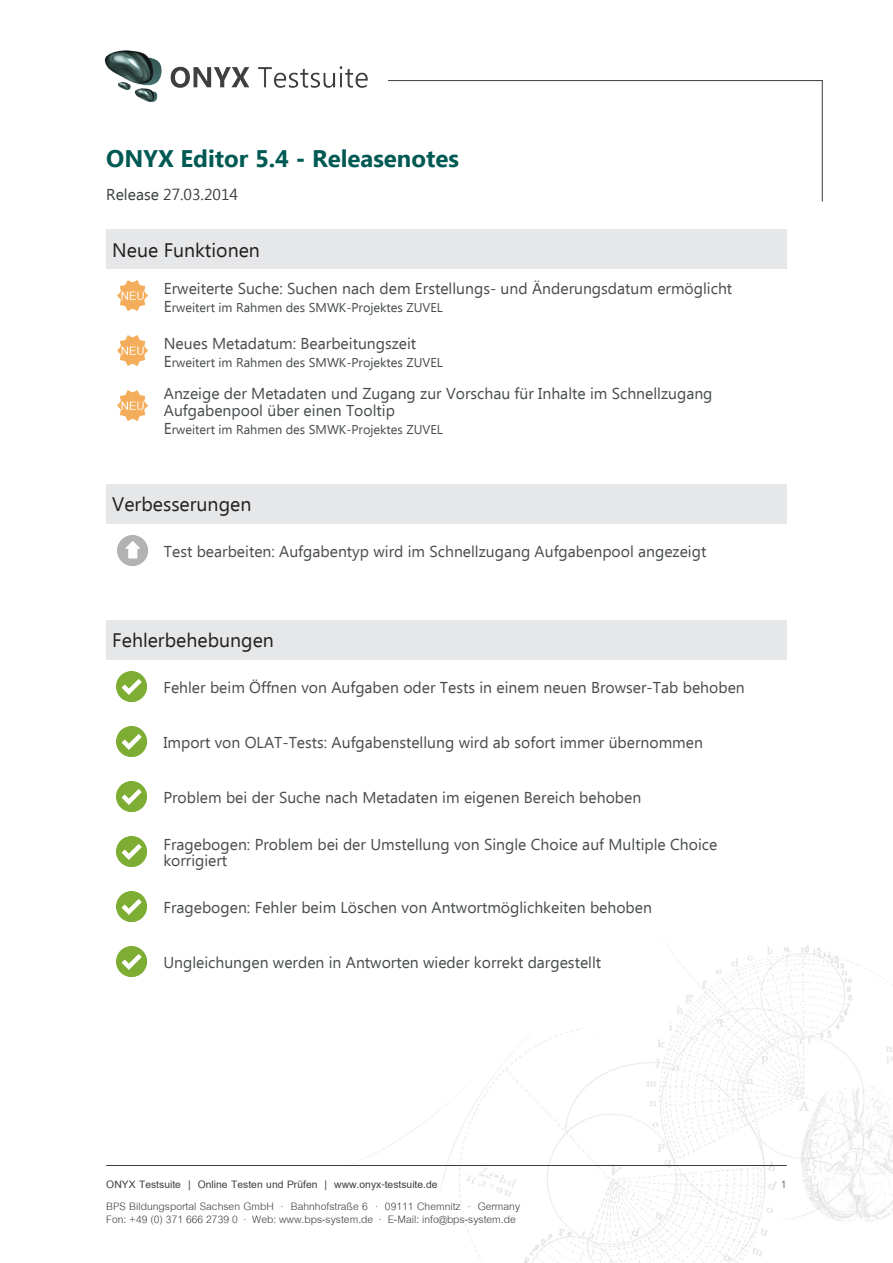
<style>
.page{position:relative;width:893px;height:1263px;background:#fff}
.page>*{position:absolute;margin:0;border:0;box-sizing:border-box;transform-origin:0 0}
.Ü1{font:700 24px "Ebrima";color:#005953}
.Ü2{font:19.5px "Ebrima";color:#231f20}
.fließtext_tabelle{font:15.75px/16.5px "Ebrima";color:#484c4e}
.t1{font:15.75px/13.5px "Cordia UPC";color:#3a3e40}
.t2{font:700 15.75px "Cordia UPC";color:#3a3e40}
.fließtext{font:15.75px "Ebrima";color:#3a3e40}
.fließtext_tabelle-2{font:12.75px "Ebrima";color:#484c4e}
.s1{font-size:15.75px}
</style>
<div class="page">
<img style="left:364px;top:945px;width:529px;height:318px">
<hr style="left:388px;top:80px;width:435px;height:1px;background:#3a3e40">
<hr style="left:822px;top:80px;width:1px;height:122px;background:#3a3e40">
<hr style="left:106px;top:1165px;width:681px;height:1px;background:#3a3e40">
<img style="left:104px;top:50px;width:264px;height:52px">
<div style="left:106px;top:230px;width:681px;height:39px;background:#e6e7e9"></div>
<img style="left:117px;top:281px;width:30px;height:30px">
<img style="left:117px;top:336px;width:30px;height:30px">
<img style="left:117px;top:391px;width:30px;height:30px">
<div style="left:106px;top:484px;width:681px;height:39px;background:#e6e7e9"></div>
<img style="left:117px;top:535px;width:30px;height:30px">
<div style="left:106px;top:620px;width:681px;height:40px;background:#e6e7e9"></div>
<img style="left:117px;top:671px;width:30px;height:30px">
<img style="left:117px;top:726px;width:30px;height:30px">
<img style="left:117px;top:781px;width:30px;height:30px">
<img style="left:117px;top:836px;width:30px;height:30px">
<img style="left:117px;top:891px;width:30px;height:30px">
<img style="left:117px;top:946px;width:30px;height:30px">
<p class="Ü1" style="left:106px;top:140px;width:354px">ONYX Editor 5.4 - Releasenotes</p>
<p class="fließtext" style="left:106px;top:184px;width:133px">Release 27.03.2014</p>
<p class="Ü2" style="left:112px;top:236px;width:149px">Neue Funktionen</p>
<p class="fließtext_tabelle" style="left:164px;top:281px;width:570px">Erweiterte Suche: Suchen nach dem Erstellungs- und Änderungsdatum ermöglicht</p>
<p class="fließtext_tabelle-2" style="left:164px;top:298px;width:280px"><span class="s1">E</span>rweitert im Rahmen des SMWK-Projektes ZUVEL</p>
<p class="fließtext_tabelle" style="left:164px;top:336px;width:254px">Neues Metadatum: Bearbeitungszeit</p>
<p class="fließtext_tabelle-2" style="left:164px;top:353px;width:280px"><span class="s1">E</span>rweitert im Rahmen des SMWK-Projektes ZUVEL</p>
<p class="fließtext_tabelle" style="left:164px;top:386px;width:550px">Anzeige der Metadaten und Zugang zur Vorschau für Inhalte im Schnellzugang<br>Aufgabenpool über einen Tooltip</p>
<p class="fließtext_tabelle-2" style="left:164px;top:420px;width:280px"><span class="s1">E</span>rweitert im Rahmen des SMWK-Projektes ZUVEL</p>
<p class="Ü2" style="left:112px;top:490px;width:141px">Verbesserungen</p>
<p class="fließtext_tabelle" style="left:164px;top:544px;width:544px">Test bearbeiten: Aufgabentyp wird im Schnellzugang Aufgabenpool angezeigt</p>
<p class="Ü2" style="left:112px;top:626px;width:163px">Fehlerbehebungen</p>
<p class="fließtext_tabelle" style="left:163px;top:680px;width:583px">Fehler beim Öffnen von Aufgaben oder Tests in einem neuen Browser-Tab behoben</p>
<p class="fließtext_tabelle" style="left:163px;top:735px;width:541px">Import von OLAT-Tests: Aufgabenstellung wird ab sofort immer übernommen</p>
<p class="fließtext_tabelle" style="left:163px;top:790px;width:479px">Problem bei der Suche nach Metadaten im eigenen Bereich behoben</p>
<p class="fließtext_tabelle" style="left:163px;top:837px;width:555px">Fragebogen: Problem bei der Umstellung von Single Choice auf Multiple Choice korrigiert</p>
<p class="fließtext_tabelle" style="left:163px;top:900px;width:490px">Fragebogen: Fehler beim Löschen von Antwortmöglichkeiten behoben</p>
<p class="fließtext_tabelle" style="left:163px;top:955px;width:439px">Ungleichungen werden in Antworten wieder korrekt dargestellt</p>
<p class="t2" style="left:106px;top:1174px;width:333px">ONYX Testsuite | Online Testen und Prüfen | www.onyx-testsuite.de</p>
<p class="t1" style="left:106px;top:1200px;width:415px">BPS Bildungsportal Sachsen GmbH · Bahnhofstraße 6 · 09111 Chemnitz · Germany<br>Fon: +49 (0) 371 666 2739 0 · Web: www.bps-system.de · E-Mail: info@bps-system.de</p>
<p class="t1" style="left:781px;top:1178px;width:7px">1</p>
</div>
